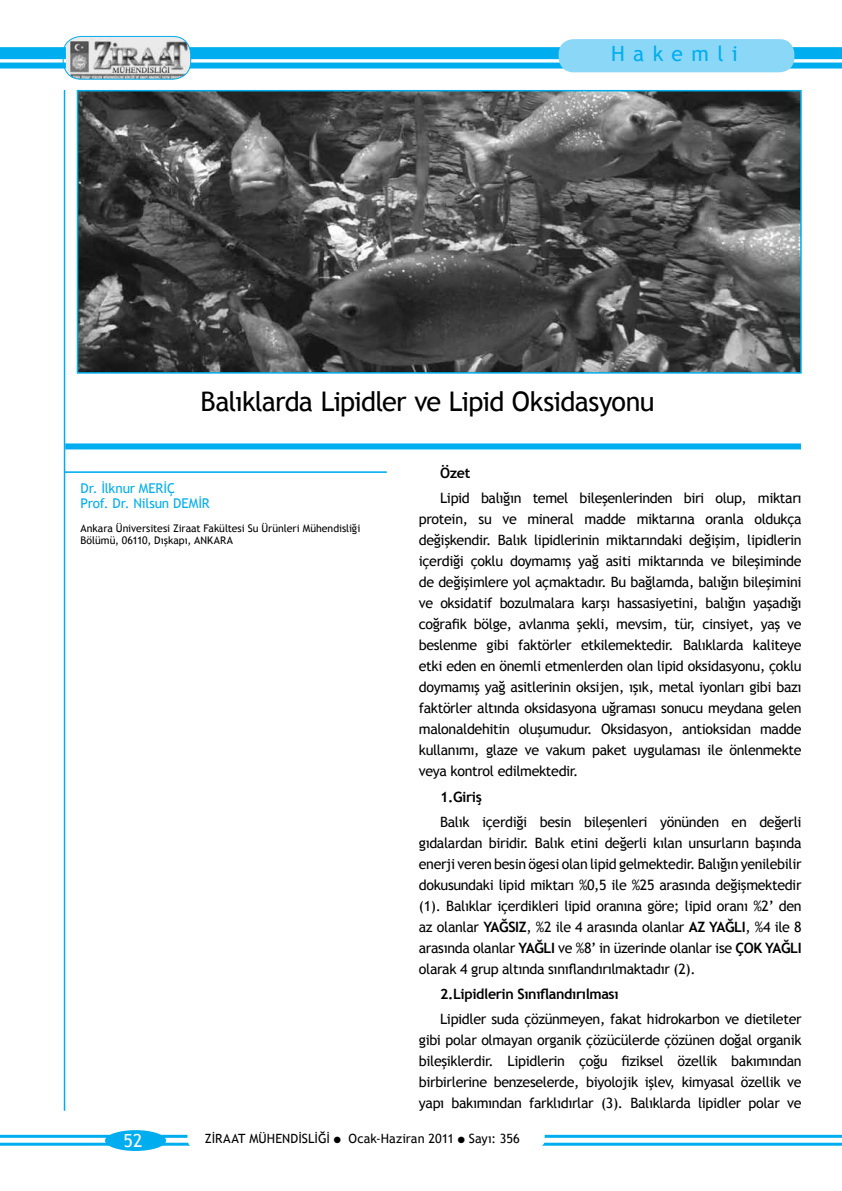
<style>
.page{position:relative;width:842px;height:1191px;background:#fff}
.page>*{position:absolute;margin:0;border:0;box-sizing:border-box;transform-origin:0 0}
.t1{font:27px "Trebuchet MS";letter-spacing:-.03em;color:#000}
.t2{font:21px "Trebuchet MS";letter-spacing:.4em;color:#00aeef}
.t3{font:18px "Trebuchet MS";color:#fff}
.t4{font:14.25px/21px "Trebuchet MS";letter-spacing:-.025em;color:#000;text-align:justify}
.t5{font:700 14.25px "Trebuchet MS";letter-spacing:-.025em;color:#000}
.t6{font:13.5px/15px "Trebuchet MS";letter-spacing:-.01em;color:#00aeef}
.t7{font:12.75px "Trebuchet MS";color:#000}
.t8{font:10.5px/12px "Trebuchet MS";color:#000}
.s1{font-weight:700}
</style>
<div class="page">
<div style="left:0;top:47px;width:842px;height:12px;background:#00aeef"></div>
<div style="left:0;top:63px;width:842px;height:6px;background:#00aeef"></div>
<img style="left:66px;top:36px;width:125px;height:43px">
<div style="left:63px;top:36px;width:128px;height:43px;border:1px solid #00aeef;border-radius:18px"></div>
<hr style="left:0;top:1142px;width:842px;height:3px;background:#00aeef">
<hr style="left:0;top:1134px;width:842px;height:3px;background:#00aeef">
<div style="left:105px;top:1130px;width:61px;height:21px;background:#00aeef;border-radius:50%"></div>
<div style="left:187px;top:1128px;width:358px;height:19px;background:#fff;border-radius:7px"></div>
<div style="left:559px;top:39px;width:235px;height:33px;background:#8bd7f8;border-radius:15px"></div>
<hr style="left:64px;top:90px;width:1px;height:1020px;background:#00aeef">
<hr style="left:65px;top:471px;width:322px;height:1px;background:#00aeef">
<hr style="left:65px;top:472px;width:322px;height:1px;background:#00aeef">
<img style="left:80px;top:93px;width:719px;height:278px">
<div style="left:77px;top:90px;width:725px;height:284px;border:2px solid #00aeef"></div>
<div style="left:65px;top:443px;width:736px;height:6px;background:#00aeef"></div>
<h2 class="t2" style="left:611px;top:41px;width:128px">Hakemli</h2>
<h1 class="t1" style="left:200px;top:386px;width:455px">Balıklarda Lipidler ve Lipid Oksidasyonu</h1>
<p class="t6" style="left:81px;top:480px;width:131px">Dr. İlknur MERİÇ<br>Prof. Dr. Nilsun DEMİR</p>
<p class="t8" style="left:81px;top:522px;width:281px">Ankara Üniversitesi Ziraat Fakültesi Su Ürünleri Mühendisliği<br>Bölümü, 06110, Dışkapı, ANKARA</p>
<p class="t5" style="left:440px;top:464px;width:32px">Özet</p>
<p class="t4" style="left:419px;top:488px;width:384px;text-indent:21px">Lipid balığın temel bileşenlerinden biri olup, miktarı protein, su ve mineral madde miktarına oranla oldukça değişkendir. Balık lipidlerinin miktarındaki değişim, lipidlerin içerdiği çoklu doymamış yağ asiti miktarında ve bileşiminde de değişimlere yol açmaktadır. Bu bağlamda, balığın bileşimini ve oksidatif bozulmalara karşı hassasiyetini, balığın yaşadığı coğrafik bölge, avlanma şekli, mevsim, tür, cinsiyet, yaş ve beslenme gibi faktörler etkilemektedir. Balıklarda kaliteye etki eden en önemli etmenlerden olan lipid oksidasyonu, çoklu doymamış yağ asitlerinin oksijen, ışık, metal iyonları gibi bazı faktörler altında oksidasyona uğraması sonucu meydana gelen malonaldehitin oluşumudur. Oksidasyon, antioksidan madde kullanımı, glaze ve vakum paket uygulaması ile önlenmekte veya kontrol edilmektedir.</p>
<p class="t5" style="left:440px;top:787px;width:43px">1.Giriş</p>
<p class="t4" style="left:419px;top:811px;width:384px;text-indent:21px">Balık içerdiği besin bileşenleri yönünden en değerli gıdalardan biridir. Balık etini değerli kılan unsurların başında enerji veren besin ögesi olan lipid gelmektedir. Balığın yenilebilir dokusundaki lipid miktarı %0,5 ile %25 arasında değişmektedir (1). Balıklar içerdikleri lipid oranına göre; lipid oranı %2’ den az olanlar <span class="s1">YAĞSIZ</span>, %2 ile 4 arasında olanlar <span class="s1">AZ YAĞLI</span>, %4 ile 8 arasında olanlar <span class="s1">YAĞLI</span> ve %8’ in üzerinde olanlar ise <span class="s1">ÇOK YAĞLI </span>olarak 4 grup altında sınıflandırılmaktadır (2).</p>
<p class="t5" style="left:440px;top:985px;width:180px">2.Lipidlerin Sınıflandırılması</p>
<p class="t4" style="left:419px;top:1009px;width:384px;text-indent:21px">Lipidler suda çözünmeyen, fakat hidrokarbon ve dietileter gibi polar olmayan organik çözücülerde çözünen doğal organik bileşiklerdir. Lipidlerin çoğu fiziksel özellik bakımından birbirlerine benzeselerde, biyolojik işlev, kimyasal özellik ve yapı bakımından farklıdırlar (3). Balıklarda lipidler polar ve</p>
<p class="t3" style="left:124px;top:1130px;width:20px">52</p>
<p class="t7" style="left:205px;top:1131px;width:317px">ZİRAAT MÜHENDİSLİĞİ ● Ocak-Haziran 2011 ● Sayı: 356</p>
</div>
